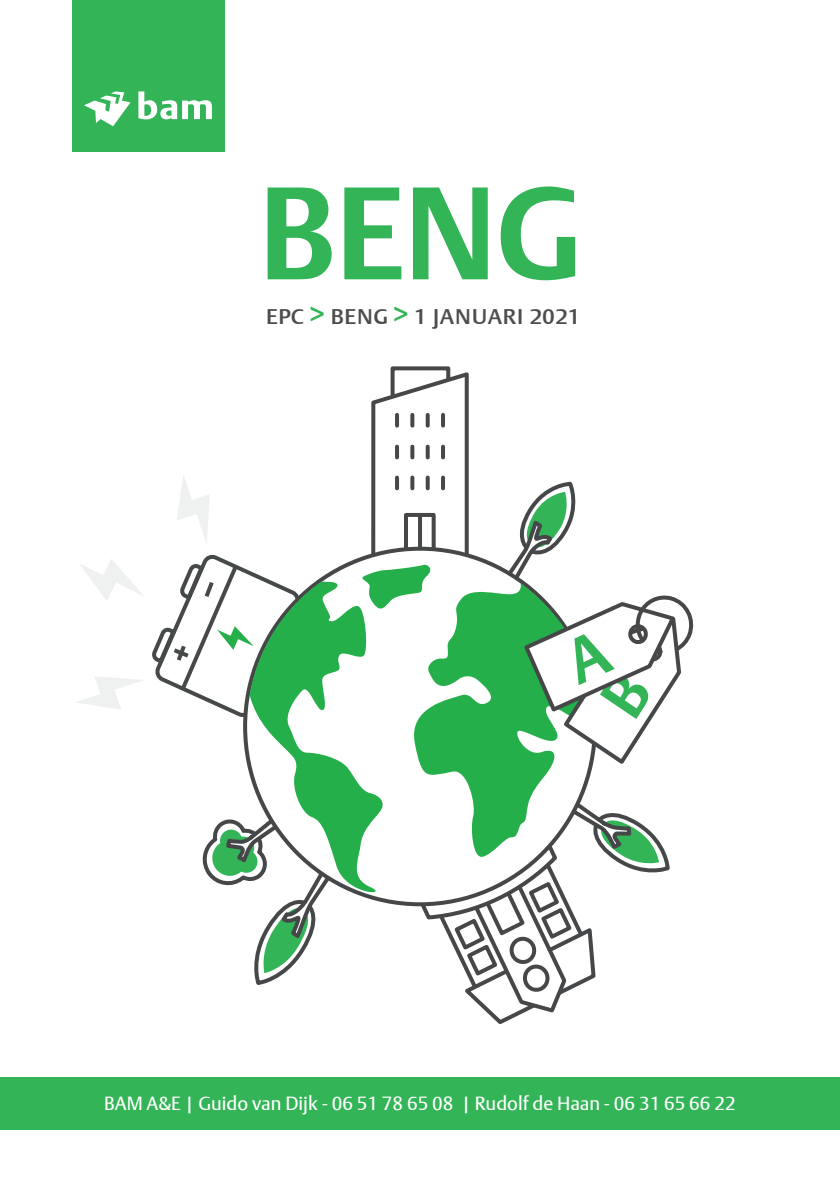
<style>
.page{position:relative;width:840px;height:1191px;background:#fff}
.page>*{position:absolute;margin:0;border:0;box-sizing:border-box;transform-origin:0 0}
.t1{font:700 130px "BAM Argo T";color:#32b457}
.t2{font:28px "BAM Argo Caps T";color:#4d4d4d}
.t3{font:19px "BAM Argo T";color:#fff}
.s1{color:#32b457}
</style>
<div class="page">
<div style="left:0;top:1077px;width:839px;height:53px;background:#32b457"></div>
<svg style="left:177px;top:475px;width:33px;height:68px"></svg>
<svg style="left:76px;top:555px;width:194px;height:162px"></svg>
<svg style="left:202px;top:819px;width:117px;height:166px"></svg>
<svg style="left:249px;top:580px;width:108px;height:316px"></svg>
<svg style="left:357px;top:366px;width:337px;height:658px"></svg>
<div style="left:72px;top:0;width:153px;height:151px;background:#32b457"></div>
<svg style="left:138px;top:91px;width:74px;height:28px"></svg>
<svg style="left:84px;top:91px;width:46px;height:35px"></svg>
<p class="t1" style="left:259px;top:156px;width:323px">BENG</p>
<p class="t2" style="left:265px;top:297px;width:316px">epc <span class="s1">&gt;</span> beng <span class="s1">&gt;</span> 1 januari 2021</p>
<p class="t3" style="left:104px;top:1091px;width:632px">BAM A&amp;E | Guido van Dijk - 06 51 78 65 08 | Rudolf de Haan - 06 31 65 66 22</p>
</div>
